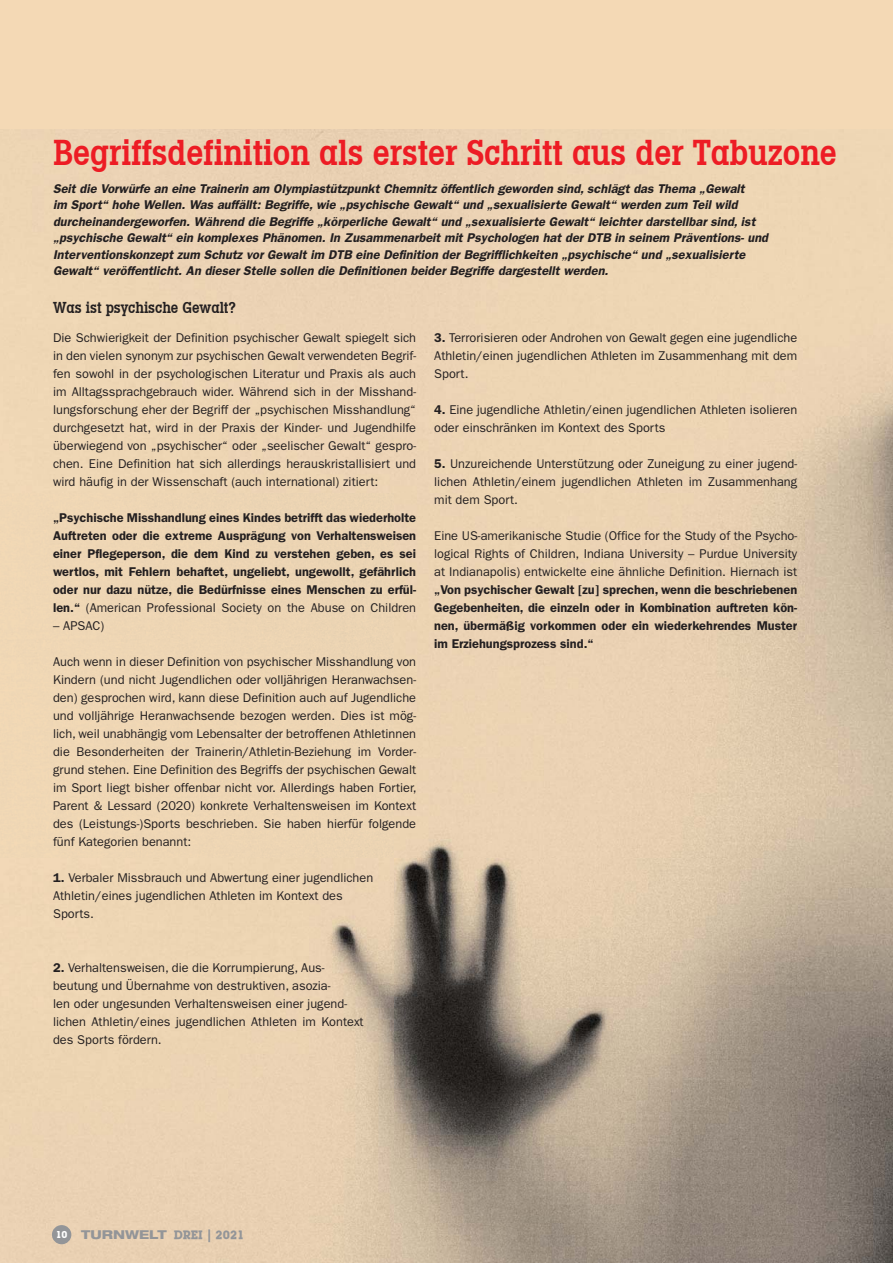
<style>
.page{position:relative;width:893px;height:1263px;background:#f4d9b5}
.page>*{position:absolute;margin:0;border:0;box-sizing:border-box;transform-origin:0 0}
.t1{font:37.5px "Lubalin Graph Cd ITCTT Demi";color:#ed1c24}
.t2{font:16.5px "Lubalin Graph Cd ITCTT Demi";color:#231f20}
.t3{font:12.75px/18px "Franklin Gothic";color:#231f20;text-align:justify}
.t4{font:italic 600 12.75px/16.5px "Franklin Gothic";color:#231f20}
.t5{font:600 12.75px/18px "Franklin Gothic";color:#231f20;text-align:justify}
.t6{font:12.75px "Lubalin Graph Md ITCTT Bold";color:#939598}
.s1{font-weight:400}
.s2{font-weight:600}
.s3{font-family:"Lubalin Graph Md ITC";font-weight:700;font-size:10.5px;color:#fff}
.s4{font-family:"Helvetica Neue";font-weight:800;font-stretch:expanded;font-size:12.3px}
</style>
<div class="page">
<img style="left:0;top:130px;width:893px;height:1133px">
<div style="left:52px;top:1225px;width:19px;height:19px;background:#939598;border-radius:50%"></div>
<h1 class="t1" style="left:53px;top:130px;width:785px">Begriffsdefinition als erster Schritt aus der Tabuzone</h1>
<p class="t4" style="left:53px;top:181px;width:716px">Seit die Vorwürfe an eine Trainerin am Olympiastützpunkt Chemnitz öffentlich geworden sind, schlägt das Thema „Gewalt<br>im Sport“ hohe Wellen. Was auffällt: Begriffe, wie „psychische Gewalt“ und „sexualisierte Gewalt“ werden zum Teil wild durcheinandergeworfen. Während die Begriffe „körperliche Gewalt“ und „sexualisierte Gewalt“ leichter darstellbar sind, ist „psychische Gewalt“ ein komplexes Phänomen. In Zusammenarbeit mit Psychologen hat der DTB in seinem Präventions- und Interventionskonzept zum Schutz vor Gewalt im DTB eine Definition der Begrifflichkeiten „psychische“ und „sexualisierte Gewalt“ veröffentlicht. An dieser Stelle sollen die Definitionen beider Begriffe dargestellt werden.</p>
<p class="t2" style="left:53px;top:298px;width:184px">Was ist psychische Gewalt?</p>
<p class="t3" style="left:53px;top:330px;width:365px">Die Schwierigkeit der Definition psychischer Gewalt spiegelt sich in den vielen synonym zur psychischen Gewalt verwendeten Begrif&shy;fen sowohl in der psychologischen Literatur und Praxis als auch im Alltagssprachgebrauch wider. Während sich in der Misshand&shy;lungsforschung eher der Begriff der „psychischen Misshandlung“ durchgesetzt hat, wird in der Praxis der Kinder- und Jugendhilfe überwiegend von „psychischer“ oder „seelischer Gewalt“ gespro&shy;chen. Eine Definition hat sich allerdings herauskristallisiert und wird häufig in der Wissenschaft (auch international) zitiert:</p>
<p class="t5" style="left:53px;top:510px;width:365px">„Psychische Misshandlung eines Kindes betrifft das wiederholte Auftreten oder die extreme Ausprägung von Verhaltensweisen einer Pflegeperson, die dem Kind zu verstehen geben, es sei wertlos, mit Fehlern behaftet, ungeliebt, ungewollt, gefährlich oder nur dazu nütze, die Bedürfnisse eines Menschen zu erfül&shy;len.“ <span class="s1">(American Professional Society on the Abuse on Children</span></p>
<p class="t3" style="left:53px;top:618px;width:53px">– APSAC)</p>
<p class="t3" style="left:53px;top:654px;width:365px">Auch wenn in dieser Definition von psychischer Misshandlung von Kindern (und nicht Jugendlichen oder volljährigen Heranwachsen&shy;den) gesprochen wird, kann diese Definition auch auf Jugendliche und volljährige Heranwachsende bezogen werden. Dies ist mög&shy;lich, weil unabhängig vom Lebensalter der betroffenen Athletinnen die Besonderheiten der Trainerin/Athletin-Beziehung im Vorder&shy;grund stehen. Eine Definition des Begriffs der psychischen Gewalt im Sport liegt bisher offenbar nicht vor. Allerdings haben Fortier, Parent &amp; Lessard (2020) konkrete Verhaltensweisen im Kontext des (Leistungs-)Sports beschrieben. Sie haben hierfür folgende fünf Kategorien benannt:</p>
<p class="t3" style="left:53px;top:870px;width:322px;text-align:left"><span class="s2">1.</span> Verbaler Missbrauch und Abwertung einer jugendlichen<br>Athletin/eines jugendlichen Athleten im Kontext des<br>Sports.</p>
<p class="t3" style="left:53px;top:960px;width:312px;text-align:left"><span class="s2">2.</span> Verhaltensweisen, die die Korrumpierung, Aus&shy;beutung und Übernahme von destruktiven, asozia-<br>len oder ungesunden Verhaltensweisen einer jugend&shy;lichen Athletin/eines jugendlichen Athleten im Kontext des Sports fördern.</p>
<p class="t3" style="left:434px;top:330px;width:364px"><span class="s2">3.</span> Terrorisieren oder Androhen von Gewalt gegen eine jugendliche Athletin/einen jugendlichen Athleten im Zusammenhang mit dem Sport.</p>
<p class="t3" style="left:434px;top:402px;width:364px"><span class="s2">4.</span> Eine jugendliche Athletin/einen jugendlichen Athleten isolieren oder einschränken im Kontext des Sports</p>
<p class="t3" style="left:434px;top:456px;width:364px"><span class="s2">5.</span> Unzureichende Unterstützung oder Zuneigung zu einer jugend&shy;lichen Athletin/einem jugendlichen Athleten im Zusammenhang mit dem Sport.</p>
<p class="t3" style="left:434px;top:528px;width:365px">Eine US-amerikanische Studie (Office for the Study of the Psycho&shy;logical Rights of Children, Indiana University – Purdue University at Indianapolis) entwickelte eine ähnliche Definition. Hiernach ist</p>
<p class="t5" style="left:434px;top:582px;width:364px">„Von psychischer Gewalt [zu] sprechen, wenn die beschriebenen Gegebenheiten, die einzeln oder in Kombination auftreten kön&shy;nen, übermäßig vorkommen oder ein wiederkehrendes Muster im Erziehungsprozess sind.“</p>
<p class="t6" style="left:56px;top:1227px;width:190px"><span class="s3">10</span> <span class="s4">TURNWELT</span> DREI | 2021</p>
</div>
